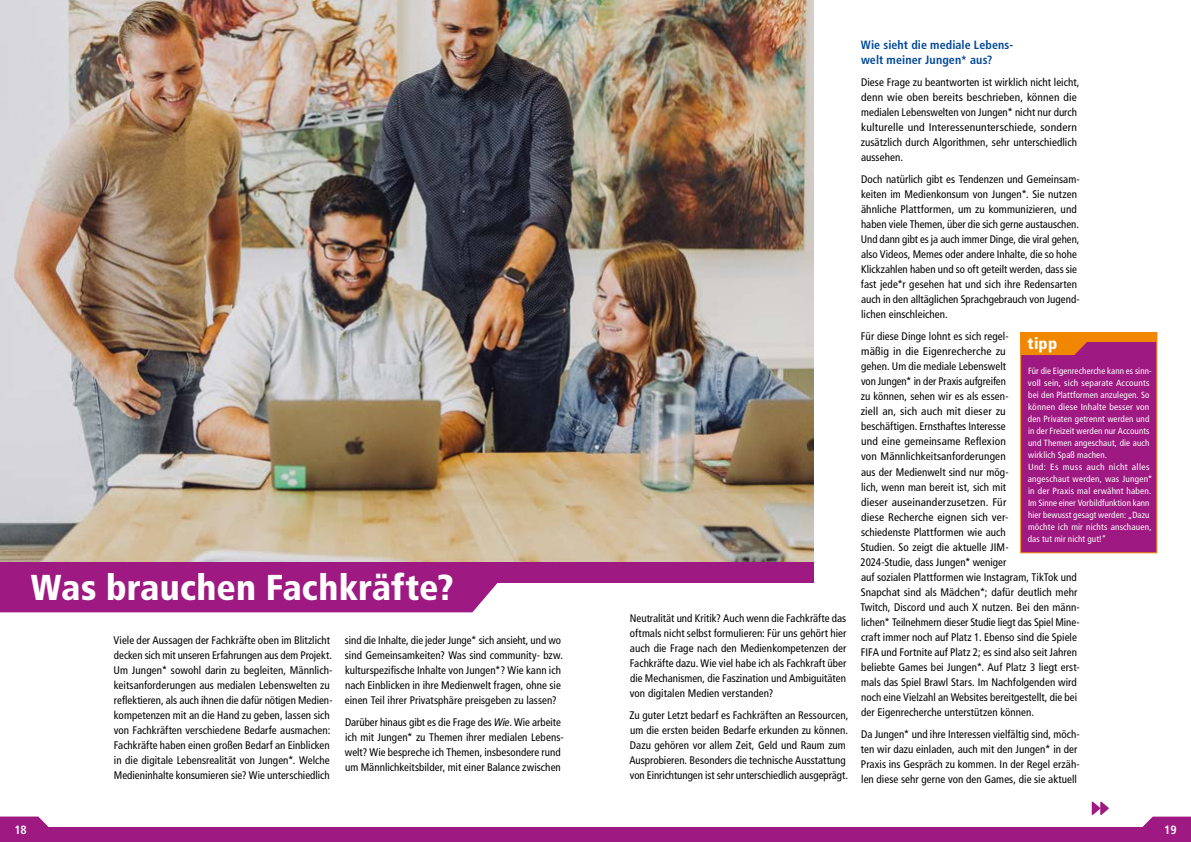
<style>
.page{position:relative;width:1191px;height:842px;background:#fff}
.page>*{position:absolute;margin:0;border:0;box-sizing:border-box;transform-origin:0 0}
.t1{font:900 condensed 36px "Frutiger LT Pro";letter-spacing:.005em;color:#fff}
.t2{font:900 condensed 16px "Frutiger LT Pro";color:#fff}
.t3{font:700 condensed 12px/15px "Frutiger LT Pro";letter-spacing:.005em;color:#00489a}
.t4{font:700 condensed 12px "Frutiger LT Pro";color:#fff}
.t5{font:condensed 11px/15px "Frutiger LT Pro";letter-spacing:.005em;color:#000}
.t6{font:condensed 9px/12px "Frutiger LT Pro";letter-spacing:.015em;color:#fff}
.s1{font-style:italic}
</style>
<div class="page">
<div style="left:0;top:560px;width:814px;height:23px;background:#9e1981"></div>
<div style="left:0;top:583px;width:498px;height:29px;background:#9e1981"></div>
<img style="left:0;top:0;width:814px;height:561px">
<div style="left:1020px;top:332px;width:137px;height:221px;background:#9e1981;border:1px solid #f18700"></div>
<div style="left:1020px;top:332px;width:136px;height:10px;background:#f18700"></div>
<svg style="left:1021px;top:342px;width:66px;height:13px"></svg>
<svg style="left:1091px;top:801px;width:18px;height:14px"></svg>
<div style="left:0;top:827px;width:1191px;height:15px;background:#9e1981"></div>
<svg style="left:1142px;top:817px;width:49px;height:10px"></svg>
<svg style="left:0;top:816px;width:49px;height:11px"></svg>
<h1 class="t1" style="left:31px;top:565px;width:424px">Was brauchen Fachkräfte?</h1>
<p class="t5" style="left:114px;top:633px;width:220px">Viele der Aussagen der Fachkräfte oben im Blitzlicht decken sich mit unseren Erfahrungen aus dem Projekt.<br>Um Jungen* sowohl darin zu begleiten, Männlich&shy;keitsanforderungen aus medialen Lebenswelten zu reflektieren, als auch ihnen die dafür nötigen Medien&shy;kompetenzen mit an die Hand zu geben, lassen sich von Fachkräften verschiedene Bedarfe ausmachen:<br>Fachkräfte haben einen großen Bedarf an Einblicken in die digitale Lebensrealität von Jungen*. Welche Medieninhalte konsumieren sie? Wie unterschiedlich</p>
<p class="t5" style="left:345px;top:633px;width:220px">sind die Inhalte, die jeder Junge* sich ansieht, und wo sind Gemeinsamkeiten? Was sind community- bzw. kulturspezifische Inhalte von Jungen*? Wie kann ich nach Einblicken in ihre Medienwelt fragen, ohne sie einen Teil ihrer Privatsphäre preisgeben zu lassen?</p>
<p class="t5" style="left:345px;top:715px;width:220px">Darüber hinaus gibt es die Frage des <span class="s1">Wie</span>. Wie arbeite ich mit Jungen* zu Themen ihrer medialen Lebens&shy;welt? Wie bespreche ich Themen, insbesondere rund um Männlichkeitsbilder, mit einer Balance zwischen</p>
<p class="t5" style="left:630px;top:611px;width:218px;text-align:justify">Neutralität und Kritik? Auch wenn die Fachkräfte das oftmals nicht selbst formulieren: Für uns gehört hier auch die Frage nach den Medienkompetenzen der Fachkräfte dazu. Wie viel habe ich als Fachkraft über die Mechanismen, die Faszination und Ambiguitäten von digitalen Medien verstanden?</p>
<p class="t5" style="left:629px;top:708px;width:220px">Zu guter Letzt bedarf es Fachkräften an Ressourcen, um die ersten beiden Bedarfe erkunden zu können.<br>Dazu gehören vor allem Zeit, Geld und Raum zum Ausprobieren. Besonders die technische Ausstattung von Einrichtungen ist sehr unterschiedlich ausgeprägt.</p>
<p class="t3" style="left:861px;top:37px;width:154px">Wie sieht die mediale Lebens&shy;welt meiner Jungen* aus?</p>
<p class="t5" style="left:860px;top:75px;width:220px">Diese Frage zu beantworten ist wirklich nicht leicht, denn wie oben bereits beschrieben, können die medialen Lebenswelten von Jungen* nicht nur durch kulturelle und Interessenunterschiede, sondern zusätzlich durch Algorithmen, sehr unterschiedlich aussehen.</p>
<p class="t5" style="left:861px;top:172px;width:220px">Doch natürlich gibt es Tendenzen und Gemeinsam&shy;keiten im Medienkonsum von Jungen*. Sie nutzen ähnliche Plattformen, um zu kommunizieren, und haben viele Themen, über die sich gerne austauschen.<br>Und dann gibt es ja auch immer Dinge, die viral gehen, also Videos, Memes oder andere Inhalte, die so hohe Klickzahlen haben und so oft geteilt werden, dass sie fast jede*r gesehen hat und sich ihre Redensarten auch in den alltäglichen Sprachgebrauch von Jugend&shy;lichen einschleichen.</p>
<p class="t5" style="left:860px;top:329px;width:221px">Für diese Dinge lohnt es sich regel-<br>mäßig in die Eigenrecherche zu<br>gehen. Um die mediale Lebenswelt<br>von Jungen* in der Praxis aufgreifen<br>zu können, sehen wir es als essen-<br>ziell an, sich auch mit dieser zu<br>beschäftigen. Ernsthaftes Interesse<br>und eine gemeinsame Reflexion<br>von Männlichkeitsanforderungen<br>aus der Medienwelt sind nur mög-<br>lich, wenn man bereit ist, sich mit<br>dieser auseinanderzusetzen. Für<br>diese Recherche eignen sich ver-<br>schiedenste Plattformen wie auch<br>Studien. So zeigt die aktuelle JIM-<br>2024-Studie, dass Jungen* weniger<br>auf sozialen Plattformen wie Instagram, TikTok und Snapchat sind als Mädchen*; dafür deutlich mehr Twitch, Discord und auch X nutzen. Bei den männ&shy;lichen* Teilnehmern dieser Studie liegt das Spiel Mine&shy;craft immer noch auf Platz 1. Ebenso sind die Spiele FIFA und Fortnite auf Platz 2; es sind also seit Jahren beliebte Games bei Jungen*. Auf Platz 3 liegt erst&shy;mals das Spiel Brawl Stars. Im Nachfolgenden wird noch eine Vielzahl an Websites bereitgestellt, die bei der Eigenrecherche unterstützen können.</p>
<p class="t5" style="left:861px;top:726px;width:220px">Da Jungen* und ihre Interessen vielfältig sind, möch&shy;ten wir dazu einladen, auch mit den Jungen* in der Praxis ins Gespräch zu kommen. In der Regel erzäh&shy;len diese sehr gerne von den Games, die sie aktuell</p>
<h2 class="t2" style="left:1027px;top:334px;width:31px">tipp</h2>
<p class="t6" style="left:1027px;top:365px;width:126px">Für die Eigenrecherche kann es sinn&shy;voll sein, sich separate Accounts bei den Plattformen anzulegen. So können diese Inhalte besser von den Privaten getrennt werden und in der Freizeit werden nur Accounts und Themen angeschaut, die auch wirklich Spaß machen.<br>Und: Es muss auch nicht alles angeschaut werden, was Jungen* in der Praxis mal erwähnt haben.<br>Im Sinne einer Vorbildfunktion kann hier bewusst gesagt werden: „Dazu möchte ich mir nichts anschauen, das tut mir nicht gut!”</p>
<p class="t4" style="left:14px;top:822px;width:14px">18</p>
<p class="t4" style="left:1164px;top:822px;width:14px">19</p>
</div>
